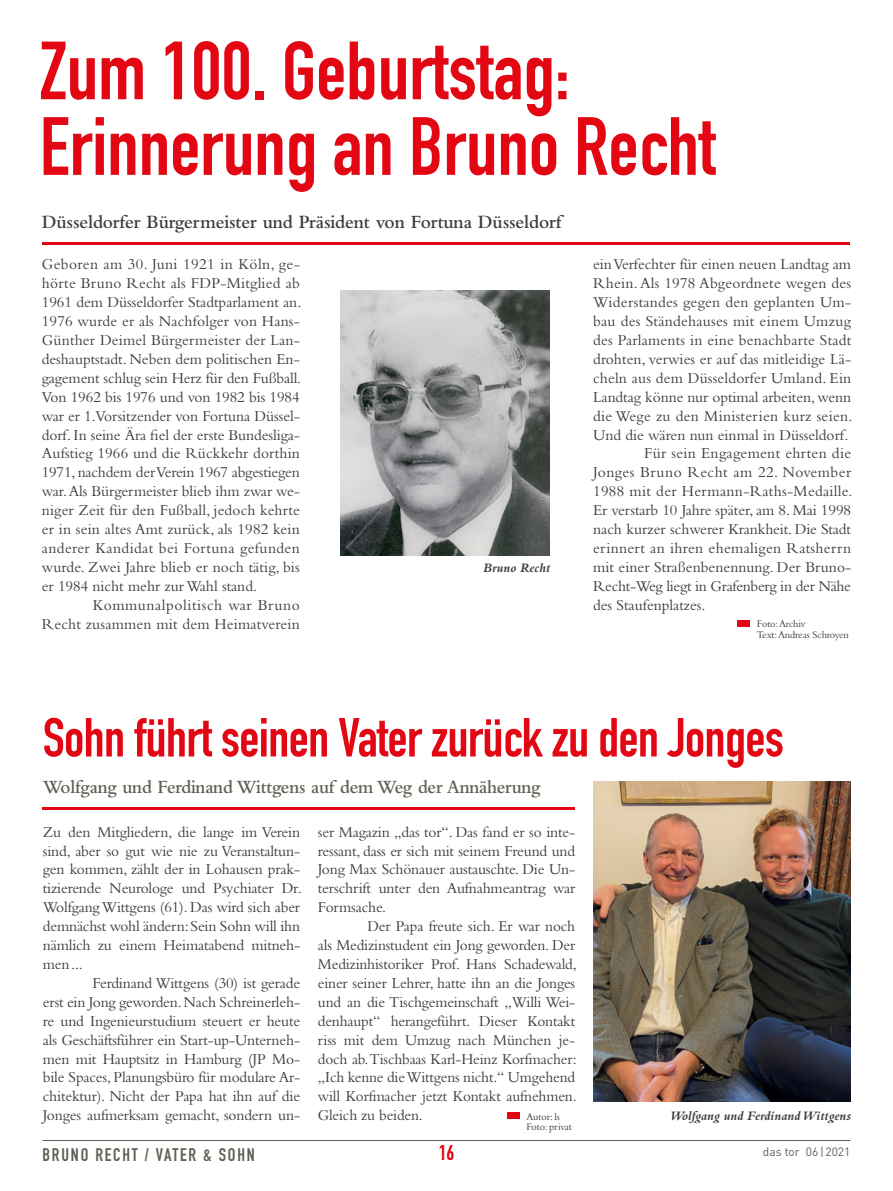
<style>
.page{position:relative;width:893px;height:1191px;background:#fff}
.page>*{position:absolute;margin:0;border:0;box-sizing:border-box;transform-origin:0 0}
.t1{font:700 81px/75.6px "DIN Condensed";color:#e30613}
.t2{font:700 54px "DIN Condensed";letter-spacing:-.01em;color:#e30613}
.t3{font:700 21px "DIN Condensed";color:#e30613}
.t4{font:600 19.5px "Bembo";letter-spacing:-.01em;color:#3c3c3b}
.t5{font:600 19.5px "Bembo";letter-spacing:-.015em;color:#615e52;scale:.95 1}
.t6{font:700 18px "DIN Condensed";letter-spacing:.1em;color:#615e52}
.t7{font:15.75px/18.9px "Bembo";color:#3c3c3b;text-align:justify}
.t8{font:15.75px "Bembo";letter-spacing:.02em;color:#3c3c3b}
.t9{font:15.75px "Bembo";letter-spacing:-.02em;color:#3c3c3b}
.t10{font:15.75px "Bembo";letter-spacing:.03em;color:#3c3c3b}
.t11{font:italic 700 13.5px "Bembo";color:#3c3c3b}
.t12{font:12px "DIN";color:#615e52}
.t13{font:10.5px/10.8px "Bembo";letter-spacing:-.01em;color:#3c3c3b}
</style>
<div class="page">
<hr style="left:43px;top:1140px;width:807px;height:1px;background:#615e52">
<div style="left:507px;top:1112px;width:12px;height:7px;background:#e30613"></div>
<img style="left:593px;top:782px;width:258px;height:319px">
<div style="left:737px;top:620px;width:13px;height:6px;background:#e30613"></div>
<img style="left:340px;top:291px;width:210px;height:264px">
<hr style="left:42px;top:243px;width:808px;height:2px;background:#e30613">
<hr style="left:43px;top:807px;width:532px;height:2px;background:#e30613">
<h1 class="t1" style="left:40px;top:33px;width:677px">Zum 100. Geburtstag:<br>Erinnerung an Bruno Recht</h1>
<p class="t4" style="left:42px;top:211px;width:521px">Düsseldorfer Bürgermeister und Präsident von Fortuna Düsseldorf</p>
<p class="t7" style="left:42px;top:255px;width:261px">Geboren am 30. Juni 1921 in Köln, ge&shy;hörte Bruno Recht als FDP-Mitglied ab 1961 dem Düsseldorfer Stadtparlament an.<br>1976 wurde er als Nachfolger von Hans-Günther Deimel Bürgermeister der Lan&shy;deshauptstadt. Neben dem politischen En&shy;gagement schlug sein Herz für den Fußball.<br>Von 1962 bis 1976 und von 1982 bis 1984 war er 1.Vorsitzender von Fortuna Düssel&shy;dorf. In seine Ära fiel der erste Bundesliga-Aufstieg 1966 und die Rückkehr dorthin 1971, nachdem der Verein 1967 abgestiegen war. Als Bürgermeister blieb ihm zwar we&shy;niger Zeit für den Fußball, jedoch kehrte er in sein altes Amt zurück, als 1982 kein anderer Kandidat bei Fortuna gefunden wurde. Zwei Jahre blieb er noch tätig, bis er 1984 nicht mehr zur Wahl stand.</p>
<p class="t7" style="left:42px;top:595px;width:259px;text-align:right">Kommunalpolitisch war Bruno<br>Recht zusammen mit dem Heimatverein</p>
<p class="t11" style="left:483px;top:560px;width:68px">Bruno Recht</p>
<p class="t7" style="left:593px;top:255px;width:259px">ein Verfechter für einen neuen Landtag am</p>
<p class="t7" style="left:593px;top:274px;width:260px">Rhein. Als 1978 Abgeordnete wegen des</p>
<p class="t8" style="left:593px;top:293px;width:259px">Widerstandes gegen den geplanten Um-</p>
<p class="t8" style="left:593px;top:312px;width:259px">bau des Ständehauses mit einem Umzug</p>
<p class="t7" style="left:593px;top:330px;width:260px">des Parlaments in eine benachbarte Stadt</p>
<p class="t7" style="left:593px;top:349px;width:259px">drohten, verwies er auf das mitleidige Lä-</p>
<p class="t7" style="left:593px;top:368px;width:260px">cheln aus dem Düsseldorfer Umland. Ein</p>
<p class="t7" style="left:593px;top:387px;width:259px">Landtag könne nur optimal arbeiten, wenn</p>
<p class="t8" style="left:593px;top:406px;width:261px">die Wege zu den Ministerien kurz seien.</p>
<p class="t7" style="left:593px;top:425px;width:257px">Und die wären nun einmal in Düsseldorf.</p>
<p class="t8" style="left:644px;top:444px;width:208px">Für sein Engagement ehrten die</p>
<p class="t10" style="left:593px;top:463px;width:260px">Jonges Bruno Recht am 22. November</p>
<p class="t8" style="left:593px;top:482px;width:261px">1988 mit der Hermann-Raths-Medaille.</p>
<p class="t7" style="left:593px;top:500px;width:259px">Er verstarb 10 Jahre später, am 8. Mai 1998</p>
<p class="t7" style="left:593px;top:519px;width:259px">nach kurzer schwerer Krankheit. Die Stadt</p>
<p class="t8" style="left:593px;top:539px;width:260px">erinnert an ihren ehemaligen Ratsherrn</p>
<p class="t7" style="left:593px;top:557px;width:260px">mit einer Straßenbenennung. Der Bruno-</p>
<p class="t9" style="left:593px;top:577px;width:259px">Recht-Weg liegt in Grafenberg in der Nähe</p>
<p class="t7" style="left:593px;top:595px;width:114px">des Staufenplatzes.</p>
<p class="t13" style="left:757px;top:618px;width:93px">Foto: Archiv<br>Text: Andreas Schroyen</p>
<h2 class="t2" style="left:43px;top:701px;width:743px">Sohn führt seinen Vater zurück zu den Jonges</h2>
<p class="t5" style="left:43px;top:775px;width:526px">Wolfgang und Ferdinand Wittgens auf dem Weg der Annäherung</p>
<p class="t7" style="left:43px;top:822px;width:260px">Zu den Mitgliedern, die lange im Verein sind, aber so gut wie nie zu Veranstaltun&shy;gen kommen, zählt der in Lohausen prak&shy;tizierende Neurologe und Psychiater Dr.<br>Wolfgang Wittgens (61). Das wird sich aber demnächst wohl ändern: Sein Sohn will ihn nämlich zu einem Heimatabend mitneh&shy;men...</p>
<p class="t7" style="left:43px;top:973px;width:259px;text-indent:50px">Ferdinand Wittgens (30) ist gerade erst ein Jong geworden. Nach Schreinerleh&shy;re und Ingenieurstudium steuert er heute als Geschäftsführer ein Start-up-Unterneh&shy;men mit Hauptsitz in Hamburg (JP Mo&shy;bile Spaces, Planungsbüro für modulare Ar&shy;chitektur). Nicht der Papa hat ihn auf die Jonges aufmerksam gemacht, sondern un-</p>
<p class="t7" style="left:318px;top:822px;width:259px">ser Magazin „das tor“. Das fand er so inte&shy;ressant, dass er sich mit seinem Freund und Jong Max Schönauer austauschte. Die Un&shy;terschrift unter den Aufnahmeantrag war Formsache.</p>
<p class="t7" style="left:318px;top:916px;width:260px;text-indent:49px">Der Papa freute sich. Er war noch als Medizinstudent ein Jong geworden. Der Medizinhistoriker Prof. Hans Schadewald, einer seiner Lehrer, hatte ihn an die Jonges und an die Tischgemeinschaft „Willi Wei&shy;denhaupt“ herangeführt. Dieser Kontakt riss mit dem Umzug nach München je&shy;doch ab. Tischbaas Karl-Heinz Korfmacher: „Ich kenne die Wittgens nicht.“ Umgehend will Korfmacher jetzt Kontakt aufnehmen.<br>Gleich zu beiden.</p>
<p class="t13" style="left:526px;top:1110px;width:47px">Autor: ls<br>Foto: privat</p>
<p class="t11" style="left:670px;top:1108px;width:183px">Wolfgang und Ferdinand Wittgens</p>
<p class="t6" style="left:43px;top:1142px;width:214px">BRUNO RECHT / VATER &amp; SOHN</p>
<h3 class="t3" style="left:439px;top:1139px;width:17px">16</h3>
<p class="t12" style="left:763px;top:1143px;width:89px">das tor 06|2021</p>
</div>
